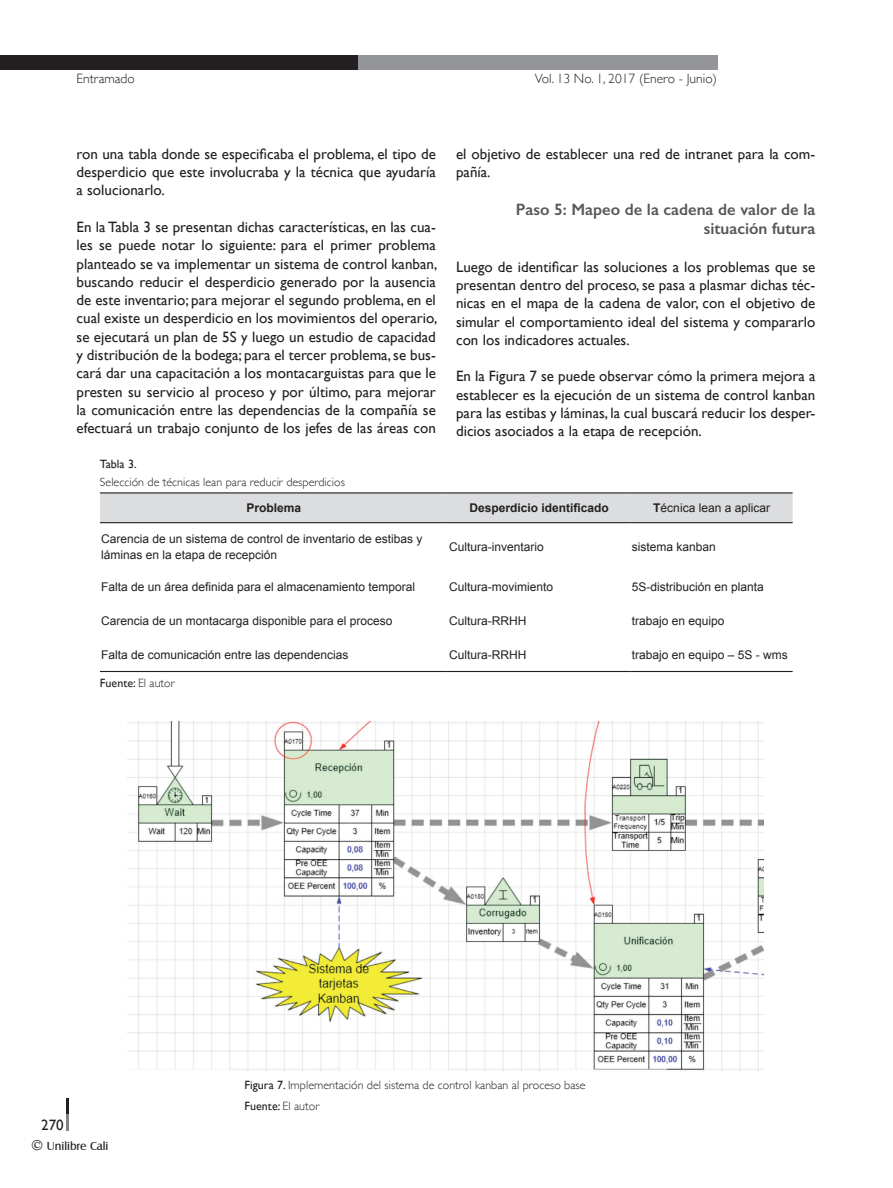
<style>
.page{position:relative;width:893px;height:1188px;background:#fff}
.page>*{position:absolute;margin:0;border:0;box-sizing:border-box;transform-origin:0 0}
.t1{font:600 16.5px/19px "Gill Sans";color:#57585a;text-align:right}
.t2{font:15px/18.3px "Gill Sans";color:#231f20;text-align:justify}
.t3{font:300 13.5px "Gill Sans";color:#231f20}
.t4{font:12px/16.5px "Arial";color:#231f20}
.t5{font:300 12px/20.9px "Gill Sans";color:#231f20}
.t6{font:700 12px "Arial";color:#231f20}
.t7{font:12px "Gill Sans";color:#231f20}
.t8{font:12px "Castle T";color:#231f20}
.s1{font-weight:700}
.s2{font-weight:300}
.s3{font-family:"Goudy Old Style T";font-weight:700;font-size:15px}
.s4{font-weight:400}
</style>
<div class="page">
<div style="left:358px;top:55px;width:360px;height:15px;background:#939598"></div>
<div style="left:0;top:55px;width:358px;height:15px;background:#231f20"></div>
<svg style="left:66px;top:1099px;width:2px;height:31px"></svg>
<div style="left:100px;top:493px;width:693px;height:29px;background:#dcdddf"></div>
<hr style="left:100px;top:492px;width:348px;height:1px;background:#231f20">
<hr style="left:448px;top:492px;width:183px;height:1px;background:#231f20">
<hr style="left:631px;top:492px;width:162px;height:1px;background:#231f20">
<hr style="left:100px;top:522px;width:348px;height:1px;background:#231f20">
<hr style="left:448px;top:522px;width:183px;height:1px;background:#231f20">
<hr style="left:631px;top:522px;width:162px;height:1px;background:#231f20">
<hr style="left:100px;top:671px;width:348px;height:1px;background:#231f20">
<hr style="left:448px;top:671px;width:183px;height:1px;background:#231f20">
<hr style="left:631px;top:671px;width:162px;height:1px;background:#231f20">
<img style="left:128px;top:721px;width:635px;height:351px">
<p class="t3" style="left:77px;top:68px;width:60px">Entramado</p>
<p class="t3" style="left:535px;top:68px;width:184px">Vol. 13 No. 1, 2017 (Enero - Junio)</p>
<p class="t2" style="left:77px;top:144px;width:361px">ron una tabla donde se especificaba el problema, el tipo de desperdicio que este involucraba y la técnica que ayudaría a solucionarlo.</p>
<p class="t2" style="left:77px;top:218px;width:362px">En la Tabla 3 se presentan dichas características, en las cua&shy;les se puede notar lo siguiente: para el primer problema planteado se va implementar un sistema de control kanban, buscando reducir el desperdicio generado por la ausencia de este inventario; para mejorar el segundo problema, en el cual existe un desperdicio en los movimientos del operario, se ejecutará un plan de 5S y luego un estudio de capacidad y distribución de la bodega; para el tercer problema, se bus&shy;cará dar una capacitación a los montacarguistas para que le presten su servicio al proceso y por último, para mejorar la comunicación entre las dependencias de la compañía se efectuará un trabajo conjunto de los jefes de las áreas con</p>
<p class="t2" style="left:456px;top:145px;width:361px">el objetivo de establecer una red de intranet para la com&shy;pañía.</p>
<p class="t1" style="left:516px;top:200px;width:301px">Paso 5: Mapeo de la cadena de valor de la situación futura</p>
<p class="t2" style="left:456px;top:257px;width:361px">Luego de identificar las soluciones a los problemas que se presentan dentro del proceso, se pasa a plasmar dichas téc&shy;nicas en el mapa de la cadena de valor, con el objetivo de simular el comportamiento ideal del sistema y compararlo con los indicadores actuales.</p>
<p class="t2" style="left:456px;top:367px;width:361px">En la Figura 7 se puede observar cómo la primera mejora a establecer es la ejecución de un sistema de control kanban para las estibas y láminas, la cual buscará reducir los desper&shy;dicios asociados a la etapa de recepción.</p>
<p class="t7" style="left:100px;top:457px;width:38px">Tabla 3.</p>
<p class="t5" style="left:100px;top:471px;width:247px">Selección de técnicas lean para reducir desperdicios</p>
<p class="t6" style="left:247px;top:500px;width:56px">Problema</p>
<p class="t6" style="left:470px;top:500px;width:141px">Desperdicio identificado</p>
<p class="t4" style="left:653px;top:500px;width:118px"><span class="s1">T</span>écnica lean a aplicar</p>
<p class="t4" style="left:101px;top:530px;width:323px">Carencia de un sistema de control de inventario de estibas y láminas en la etapa de recepción</p>
<p class="t4" style="left:449px;top:539px;width:96px">Cultura-inventario</p>
<p class="t4" style="left:632px;top:539px;width:86px">sistema kanban</p>
<p class="t4" style="left:101px;top:579px;width:316px">Falta de un área definida para el almacenamiento temporal</p>
<p class="t4" style="left:449px;top:579px;width:106px">Cultura-movimiento</p>
<p class="t4" style="left:632px;top:579px;width:134px">5S-distribución en planta</p>
<p class="t4" style="left:101px;top:613px;width:293px">Carencia de un montacarga disponible para el proceso</p>
<p class="t4" style="left:449px;top:613px;width:79px">Cultura-RRHH</p>
<p class="t4" style="left:632px;top:613px;width:94px">trabajo en equipo</p>
<p class="t4" style="left:101px;top:647px;width:249px">Falta de comunicación entre las dependencias</p>
<p class="t4" style="left:449px;top:647px;width:79px">Cultura-RRHH</p>
<p class="t4" style="left:632px;top:647px;width:158px">trabajo en equipo – 5S - wms</p>
<p class="t7" style="left:100px;top:676px;width:76px">Fuente: <span class="s2">El autor</span></p>
<p class="t2" style="left:41px;top:1116px;width:24px">270</p>
<p class="t8" style="left:32px;top:1139px;width:78px"><span class="s3">©</span> Unilibre Cali</p>
<p class="t5" style="left:244px;top:1074px;width:343px"><span class="s4">Figura 7.</span> Implementación del sistema de control kanban al proceso base<br><span class="s4">Fuente:</span> El autor</p>
</div>
